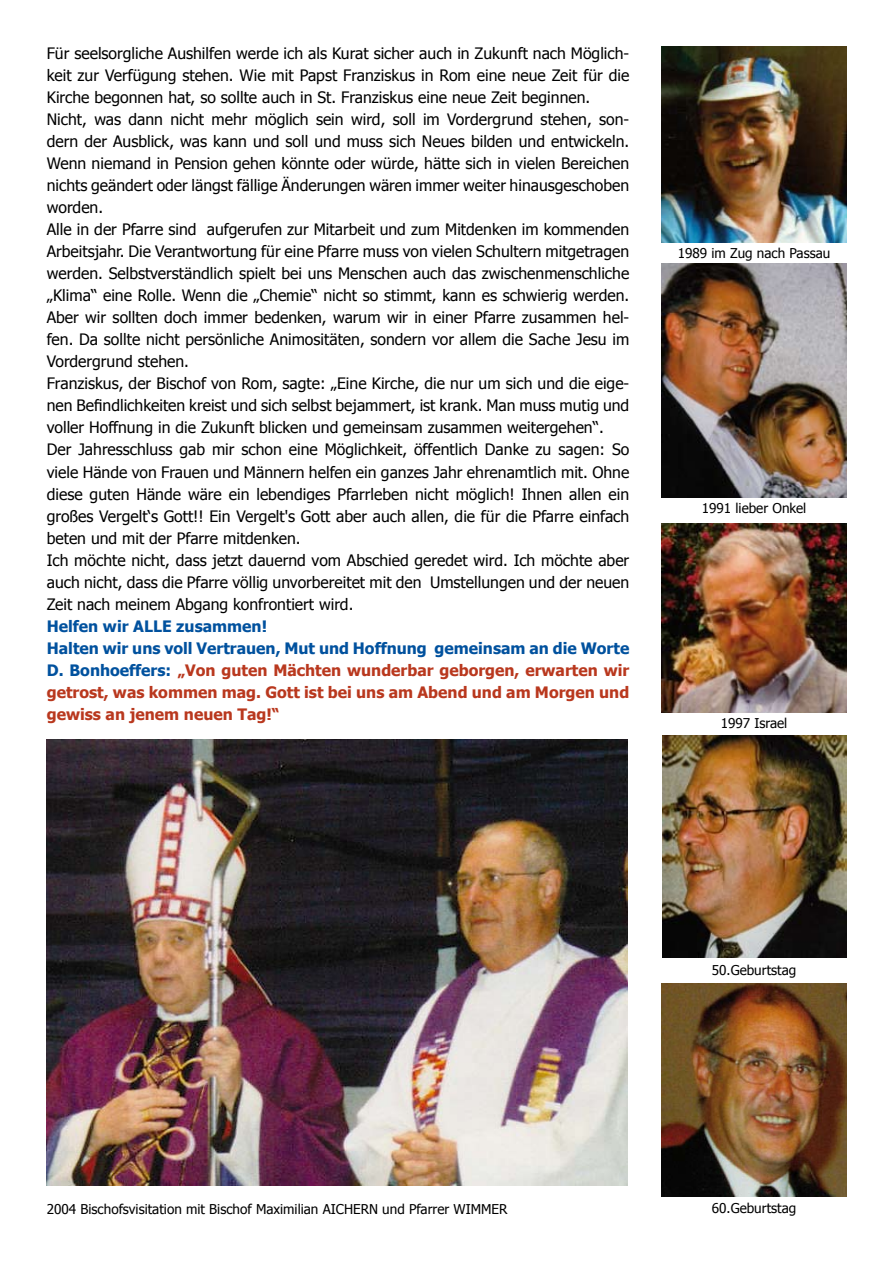
<style>
.page{position:relative;width:893px;height:1263px;background:#fff}
.page>*{position:absolute;margin:0;border:0;box-sizing:border-box;transform-origin:0 0}
.t1{font:15.75px/22px "Tahoma";color:#000}
.t2{font:700 15.75px/22px "Tahoma";color:#b9381e}
.t3{font:13.5px "Tahoma";color:#000}
.s1{color:#00519e}
</style>
<div class="page">
<img style="left:47px;top:740px;width:581px;height:445px">
<img style="left:662px;top:47px;width:184px;height:195px">
<img style="left:662px;top:264px;width:184px;height:233px">
<img style="left:662px;top:524px;width:184px;height:188px">
<img style="left:663px;top:735px;width:183px;height:223px">
<img style="left:662px;top:983px;width:184px;height:213px">
<p class="t1" style="left:47px;top:42px;width:584px">Für seelsorgliche Aushilfen werde ich als Kurat sicher auch in Zukunft nach Möglich&shy;keit zur Verfügung stehen. Wie mit Papst Franziskus in Rom eine neue Zeit für die Kirche begonnen hat, so sollte auch in St. Franziskus eine neue Zeit beginnen.<br>Nicht, was dann nicht mehr möglich sein wird, soll im Vordergrund stehen, son&shy;dern der Ausblick, was kann und soll und muss sich Neues bilden und entwickeln.<br>Wenn niemand in Pension gehen könnte oder würde, hätte sich in vielen Bereichen nichts geändert oder längst fällige Änderungen wären immer weiter hinausgeschoben worden.<br>Alle in der Pfarre sind aufgerufen zur Mitarbeit und zum Mitdenken im kommenden Arbeitsjahr. Die Verantwortung für eine Pfarre muss von vielen Schultern mitgetragen werden. Selbstverständlich spielt bei uns Menschen auch das zwischenmenschliche „Klima“ eine Rolle. Wenn die „Chemie“ nicht so stimmt, kann es schwierig werden.<br>Aber wir sollten doch immer bedenken, warum wir in einer Pfarre zusammen hel&shy;fen. Da sollte nicht persönliche Animositäten, sondern vor allem die Sache Jesu im Vordergrund stehen.<br>Franziskus, der Bischof von Rom, sagte: „Eine Kirche, die nur um sich und die eige&shy;nen Befindlichkeiten kreist und sich selbst bejammert, ist krank. Man muss mutig und voller Hoffnung in die Zukunft blicken und gemeinsam zusammen weitergehen“.<br>Der Jahresschluss gab mir schon eine Möglichkeit, öffentlich Danke zu sagen: So viele Hände von Frauen und Männern helfen ein ganzes Jahr ehrenamtlich mit. Ohne diese guten Hände wäre ein lebendiges Pfarrleben nicht möglich! Ihnen allen ein großes Vergelt‘s Gott!! Ein Vergelt's Gott aber auch allen, die für die Pfarre einfach beten und mit der Pfarre mitdenken.<br>Ich möchte nicht, dass jetzt dauernd vom Abschied geredet wird. Ich möchte aber auch nicht, dass die Pfarre völlig unvorbereitet mit den Umstellungen und der neuen Zeit nach meinem Abgang konfrontiert wird.</p>
<p class="t2" style="left:47px;top:614px;width:584px"><span class="s1">Helfen wir ALLE zusammen!<br>Halten wir uns voll Vertrauen, Mut und Hoffnung gemeinsam an die Worte D. Bonhoeffers:</span> „Von guten Mächten wunderbar geborgen, erwarten wir getrost, was kommen mag. Gott ist bei uns am Abend und am Morgen und gewiss an jenem neuen Tag!“</p>
<p class="t3" style="left:678px;top:244px;width:154px">1989 im Zug nach Passau</p>
<p class="t3" style="left:702px;top:500px;width:106px">1991 lieber Onkel</p>
<p class="t3" style="left:721px;top:715px;width:68px">1997 Israel</p>
<p class="t3" style="left:47px;top:1201px;width:462px">2004 Bischofsvisitation mit Bischof Maximilian AICHERN und Pfarrer WIMMER</p>
<p class="t3" style="left:712px;top:961px;width:86px">50.Geburtstag</p>
<p class="t3" style="left:712px;top:1200px;width:86px">60.Geburtstag</p>
</div>
